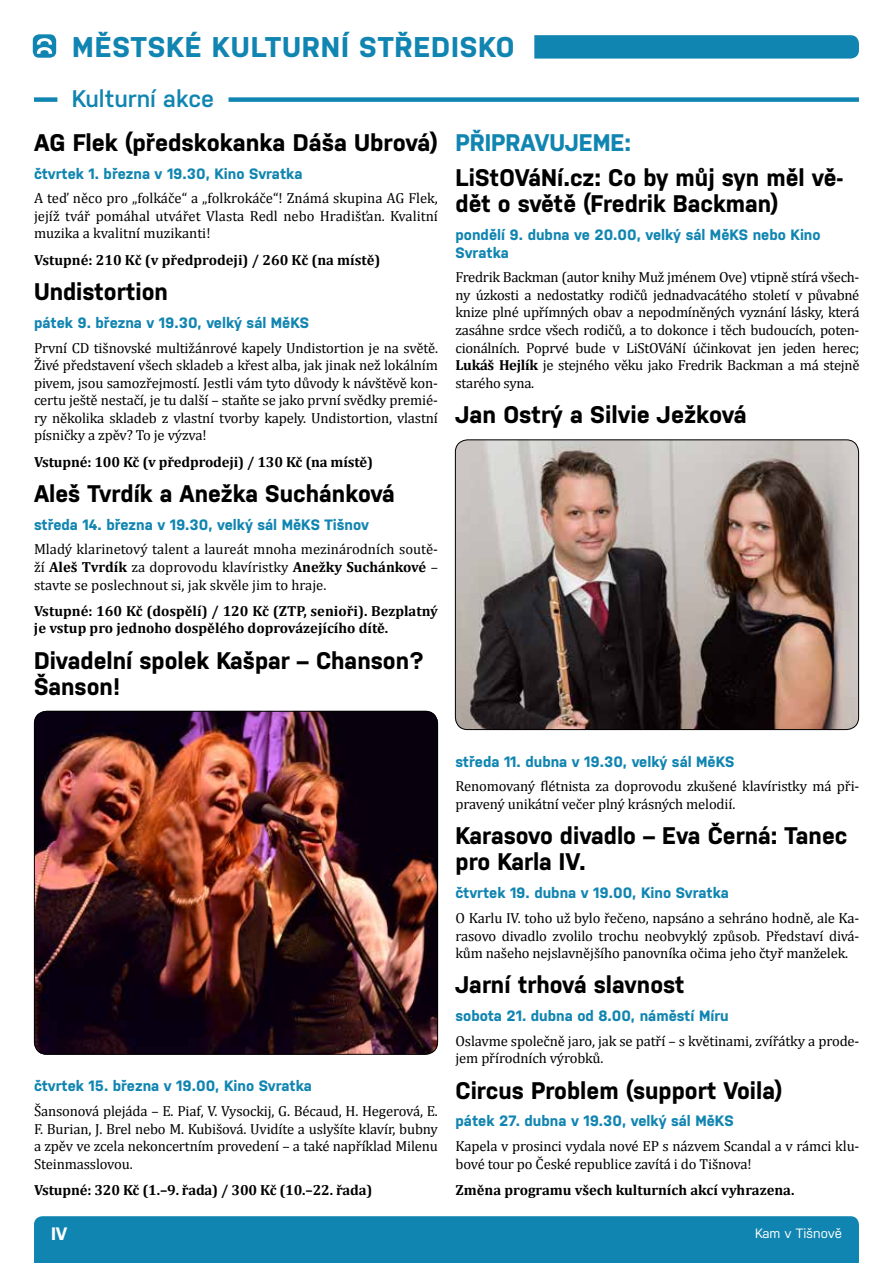
<style>
.page{position:relative;width:893px;height:1263px;background:#fff}
.page>*{position:absolute;margin:0;border:0;box-sizing:border-box;transform-origin:0 0}
.t1{font:700 28.5px "Nudista";color:#1185b1}
.t2{font:700 24px/26.4px "Nudista";color:#000}
.t3{font:700 24px "Nudista";color:#1185b1}
.t4{font:600 24px "Nudista";color:#1185b1}
.t5{font:700 18px "Nudista";color:#fff}
.t6{font:700 15px/17.5px "Nudista";color:#1185b1}
.t7{font:14.7px/17.5px "Cambria";letter-spacing:-.01em;color:#000;text-align:justify}
.t8{font:700 14.7px/17.5px "Cambria";color:#000}
.t9{font:13.5px "Nudista";color:#fff}
.s1{font-weight:700}
</style>
<div class="page">
<div style="left:34px;top:1216px;width:825px;height:47px;background:#1185b1"></div>
<div style="left:82px;top:35px;width:777px;height:24px;background:#1185b1;border-radius:9px"></div>
<div style="left:72px;top:31px;width:462px;height:30px;background:#fff"></div>
<div style="left:33px;top:34px;width:23px;height:24px;background:#1185b1;border-radius:6px"></div>
<svg style="left:37px;top:38px;width:15px;height:16px"></svg>
<div style="left:34px;top:97px;width:825px;height:5px;background:#1185b1"></div>
<div style="left:57px;top:85px;width:171px;height:30px;background:#fff"></div>
<img style="left:34px;top:711px;width:404px;height:344px">
<div style="left:34px;top:711px;width:404px;height:344px;border:1px solid #000;border-radius:12px"></div>
<img style="left:455px;top:441px;width:404px;height:289px">
<div style="left:455px;top:439px;width:404px;height:291px;border:1px solid #000;border-radius:12px"></div>
<h1 class="t1" style="left:72px;top:26px;width:41px">Městské</h1>
<h1 class="t1" style="left:212px;top:26px;width:19px">kulturní</h1>
<h1 class="t1" style="left:359px;top:26px;width:18px">středisko</h1>
<h2 class="t4" style="left:72px;top:81px;width:144px">Kulturní akce</h2>
<h2 class="t2" style="left:34px;top:127px;width:405px">AG Flek (předskokanka Dáša Ubrová)</h2>
<p class="t6" style="left:34px;top:163px;width:270px">čtvrtek 1. března v 19.30, Kino Svratka</p>
<p class="t7" style="left:34px;top:190px;width:405px">A teď něco pro „folkáče“ a „folkrokáče“! Známá skupina AG Flek, jejíž tvář pomáhal utvářet Vlasta Redl nebo Hradišťan. Kvalitní muzika a kvalitní muzikanti!</p>
<p class="t8" style="left:34px;top:251px;width:348px">Vstupné: 210 Kč (v předprodeji) / 260 Kč (na místě)</p>
<h2 class="t2" style="left:34px;top:276px;width:135px">Undistortion</h2>
<p class="t6" style="left:34px;top:312px;width:277px">pátek 9. března v 19.30, velký sál MěKS</p>
<p class="t7" style="left:34px;top:339px;width:405px">První CD tišnovské multižánrové kapely Undistortion je na světě.<br>Živé představení všech skladeb a křest alba, jak jinak než lokálním pivem, jsou samozřejmostí. Jestli vám tyto důvody k návštěvě kon&shy;certu ještě nestačí, je tu další – staňte se jako první svědky premié&shy;ry několika skladeb z vlastní tvorby kapely. Undistortion, vlastní písničky a zpěv? To je výzva!</p>
<p class="t8" style="left:34px;top:452px;width:341px">Vstupné: 100 Kč (v předprodeji) / 130 Kč (na místě)</p>
<h2 class="t2" style="left:34px;top:478px;width:362px">Aleš Tvrdík a Anežka Suchánková</h2>
<p class="t6" style="left:34px;top:514px;width:336px">středa 14. března v 19.30, velký sál MěKS Tišnov</p>
<p class="t7" style="left:34px;top:541px;width:405px">Mladý klarinetový talent a laureát mnoha mezinárodních soutě&shy;ží <span class="s1">Aleš Tvrdík</span> za doprovodu klavíristky <span class="s1">Anežky Suchánkové</span> – stavte se poslechnout si, jak skvěle jim to hraje.</p>
<p class="t8" style="left:34px;top:602px;width:405px">Vstupné: 160 Kč (dospělí) / 120 Kč (ZTP, senioři). Bezplatný je vstup pro jednoho dospělého doprovázejícího dítě.</p>
<h2 class="t2" style="left:34px;top:645px;width:392px">Divadelní spolek Kašpar – Chanson?<br>Šanson!</h2>
<h2 class="t3" style="left:455px;top:125px;width:177px">PŘIPRAVUJEME:</h2>
<h2 class="t2" style="left:455px;top:162px;width:389px">LiStOVáNí.cz: Co by můj syn měl vě&shy;dět o světě (Fredrik Backman)</h2>
<p class="t6" style="left:455px;top:225px;width:367px">pondělí 9. dubna ve 20.00, velký sál MěKS nebo Kino<br>Svratka</p>
<p class="t7" style="left:455px;top:268px;width:405px">Fredrik Backman (autor knihy Muž jménem Ove) vtipně stírá všech&shy;ny úzkosti a nedostatky rodičů jednadvacátého století v půvabné knize plné upřímných obav a nepodmíněných vyznání lásky, která zasáhne srdce všech rodičů, a to dokonce i těch budoucích, poten&shy;cionálních. Poprvé bude v LiStOVáNí účinkovat jen jeden herec; <span class="s1">Lukáš Hejlík</span> je stejného věku jako Fredrik Backman a má stejně starého syna.</p>
<h2 class="t2" style="left:455px;top:399px;width:293px">Jan Ostrý a Silvie Ježková</h2>
<p class="t6" style="left:34px;top:1076px;width:280px">čtvrtek 15. března v 19.00, Kino Svratka</p>
<p class="t7" style="left:34px;top:1102px;width:405px">Šansonová plejáda – E. Piaf, V. Vysockij, G. Bécaud, H. Hegerová, E.<br>F. Burian, J. Brel nebo M. Kubišová. Uvidíte a uslyšíte klavír, bubny a zpěv ve zcela nekoncertním provedení – a také například Milenu Steinmasslovou.</p>
<p class="t8" style="left:34px;top:1181px;width:340px">Vstupné: 320 Kč (1.–9. řada) / 300 Kč (10.–22. řada)</p>
<p class="t6" style="left:455px;top:751px;width:280px">středa 11. dubna v 19.30, velký sál MěKS</p>
<p class="t7" style="left:455px;top:777px;width:405px">Renomovaný flétnista za doprovodu zkušené klavíristky má při&shy;pravený unikátní večer plný krásných melodií.</p>
<h2 class="t2" style="left:455px;top:820px;width:393px">Karasovo divadlo – Eva Černá: Tanec pro Karla IV.</h2>
<p class="t6" style="left:455px;top:883px;width:275px">čtvrtek 19. dubna v 19.00, Kino Svratka</p>
<p class="t7" style="left:455px;top:909px;width:405px">O Karlu IV. toho už bylo řečeno, napsáno a sehráno hodně, ale Ka&shy;rasovo divadlo zvolilo trochu neobvyklý způsob. Představí divá&shy;kům našeho nejslavnějšího panovníka očima jeho čtyř manželek.</p>
<h2 class="t2" style="left:455px;top:969px;width:231px">Jarní trhová slavnost</h2>
<p class="t6" style="left:455px;top:1006px;width:275px">sobota 21. dubna od 8.00, náměstí Míru</p>
<p class="t7" style="left:455px;top:1032px;width:405px">Oslavme společně jaro, jak se patří – s květinami, zvířátky a prode&shy;jem přírodních výrobků.</p>
<h2 class="t2" style="left:455px;top:1075px;width:328px">Circus Problem (support Voila)</h2>
<p class="t6" style="left:455px;top:1111px;width:280px">pátek 27. dubna v 19.30, velký sál MěKS</p>
<p class="t7" style="left:455px;top:1137px;width:405px">Kapela v prosinci vydala nové EP s názvem Scandal a v rámci klu&shy;bové tour po České republice zavítá i do Tišnova!</p>
<p class="t8" style="left:455px;top:1181px;width:340px">Změna programu všech kulturních akcí vyhrazena.</p>
<p class="t5" style="left:51px;top:1220px;width:18px">IV</p>
<p class="t9" style="left:755px;top:1224px;width:88px">Kam v Tišnově</p>
</div>
